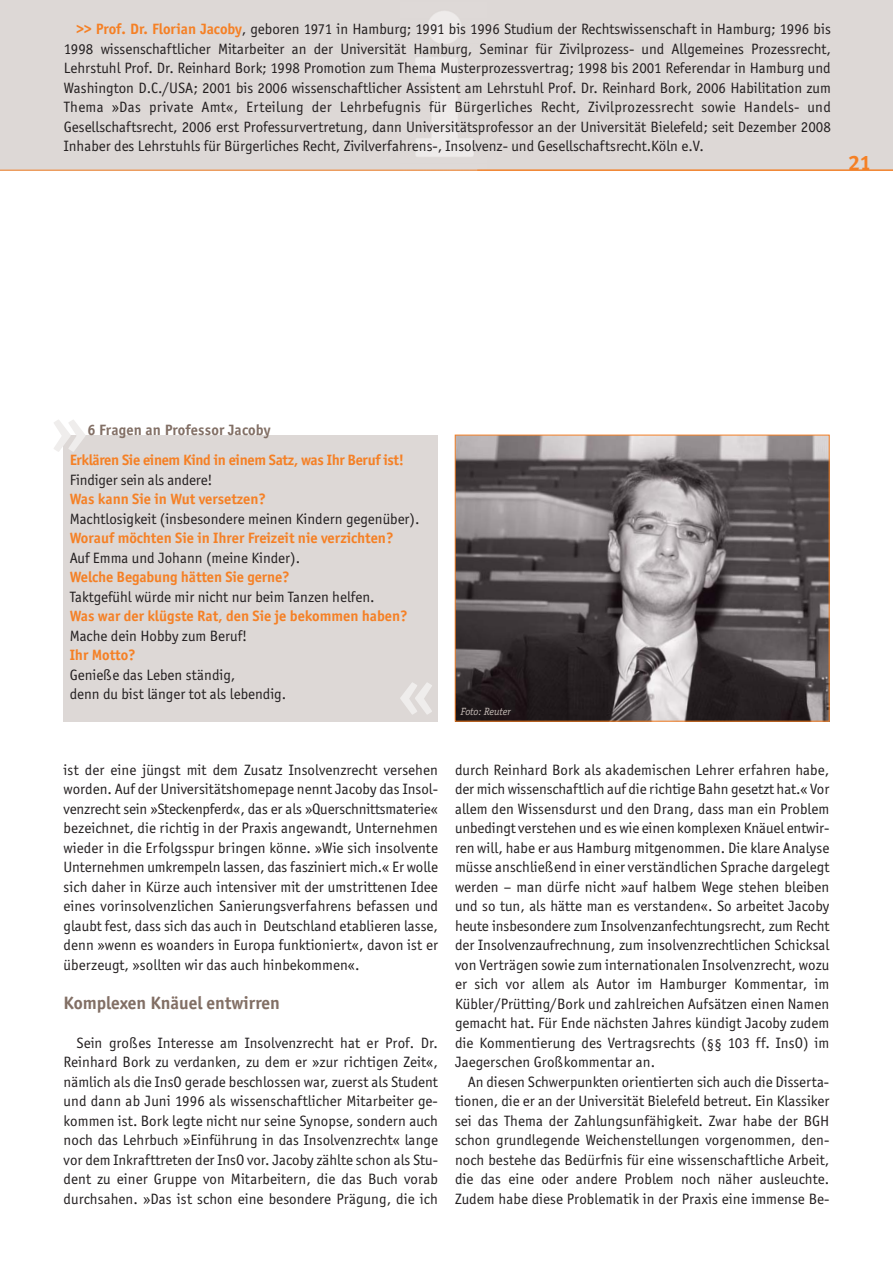
<style>
.page{position:relative;width:893px;height:1263px;background:#fff}
.page>*{position:absolute;margin:0;border:0;box-sizing:border-box;transform-origin:0 0}
.t1{font:700 64.5px "Officina Sans ITC Std";color:#efedec}
.t2{font:21px "Meta Plus Bold Caps";color:#f58025}
.t3{font:700 18px "Officina Sans ITC Std";color:#826f65}
.t4{font:15px/19.5px "Officina Sans ITC Std";color:#231f20;text-align:justify}
.t5{font:700 15px "Officina Sans ITC Std";letter-spacing:-.005em;color:#f58025}
.t6{font:700 15px "Officina Sans ITC Std";letter-spacing:.01em;color:#826f65}
.t7{font:italic 10.5px "Officina Ser ITC Std";color:#c2b8b3}
.s1{font-weight:700;color:#f58025}
</style>
<div class="page">
<div style="left:0;top:0;width:892px;height:170px;background:#ddd8d6"></div>
<img style="left:400px;top:11px;width:86px;height:159px">
<img style="left:457px;top:437px;width:370px;height:282px">
<div style="left:455px;top:435px;width:374px;height:286px;border:1px solid #f58025"></div>
<div style="left:63px;top:435px;width:375px;height:286px;background:#ddd8d6"></div>
<hr style="left:0;top:170px;width:892px;height:1px;background:#f58025">
<p class="t4" style="left:64px;top:20px;width:768px;text-indent:13px"><span class="s1">&gt;&gt; Prof. Dr. Florian Jacoby</span>, geboren 1971 in Hamburg; 1991 bis 1996 Studium der Rechtswissenschaft in Hamburg; 1996 bis 1998 wissenschaftlicher Mitarbeiter an der Universität Hamburg, Seminar für Zivilprozess- und Allgemeines Prozessrecht, Lehrstuhl Prof. Dr. Reinhard Bork; 1998 Promotion zum Thema Musterprozessvertrag; 1998 bis 2001 Referendar in Hamburg und Washington D.C./USA; 2001 bis 2006 wissenschaftlicher Assistent am Lehrstuhl Prof. Dr. Reinhard Bork, 2006 Habilitation zum Thema »Das private Amt«, Erteilung der Lehrbefugnis für Bürgerliches Recht, Zivilprozessrecht sowie Handels- und Gesellschaftsrecht, 2006 erst Professurvertretung, dann Universitätsprofessor an der Universität Bielefeld; seit Dezember 2008<br>Inhaber des Lehrstuhls für Bürgerliches Recht, Zivilverfahrens-, Insolvenz- und Gesellschaftsrecht.Köln e.V.</p>
<h2 class="t2" style="left:848px;top:150px;width:24px">21</h2>
<h1 class="t1" style="left:50px;top:399px;width:40px">»</h1>
<p class="t6" style="left:87px;top:423px;width:184px">6 Fragen an Professor Jacoby</p>
<p class="t5" style="left:70px;top:453px;width:336px">Erklären Sie einem Kind in einem Satz, was Ihr Beruf ist!</p>
<p class="t4" style="left:70px;top:471px;width:144px">Findiger sein als andere!</p>
<p class="t5" style="left:70px;top:492px;width:198px">Was kann Sie in Wut versetzen?</p>
<p class="t4" style="left:70px;top:510px;width:351px">Machtlosigkeit (insbesondere meinen Kindern gegenüber).</p>
<p class="t5" style="left:70px;top:531px;width:325px">Worauf möchten Sie in Ihrer Freizeit nie verzichten?</p>
<p class="t4" style="left:70px;top:549px;width:232px">Auf Emma und Johann (meine Kinder).</p>
<p class="t5" style="left:70px;top:570px;width:222px">Welche Begabung hätten Sie gerne?</p>
<p class="t4" style="left:70px;top:588px;width:306px">Taktgefühl würde mir nicht nur beim Tanzen helfen.</p>
<p class="t5" style="left:70px;top:609px;width:339px">Was war der klügste Rat, den Sie je bekommen haben?</p>
<p class="t4" style="left:70px;top:627px;width:179px">Mache dein Hobby zum Beruf!</p>
<p class="t5" style="left:70px;top:648px;width:68px">Ihr Motto?</p>
<p class="t4" style="left:70px;top:666px;width:218px">Genieße das Leben ständig,<br>denn du bist länger tot als lebendig.</p>
<h1 class="t1" style="left:398px;top:662px;width:40px">«</h1>
<p class="t7" style="left:461px;top:707px;width:51px">Foto: Reuter</p>
<p class="t4" style="left:64px;top:760px;width:376px">ist der eine jüngst mit dem Zusatz Insolvenzrecht versehen worden. Auf der Universitätshomepage nennt Jacoby das Insol&shy;venzrecht sein »Steckenpferd«, das er als »Querschnittsmaterie« bezeichnet, die richtig in der Praxis angewandt, Unternehmen wieder in die Erfolgsspur bringen könne. »Wie sich insolvente Unternehmen umkrempeln lassen, das fasziniert mich.« Er wolle sich daher in Kürze auch intensiver mit der umstrittenen Idee eines vorinsolvenzlichen Sanierungsverfahrens befassen und glaubt fest, dass sich das auch in Deutschland etablieren lasse, denn »wenn es woanders in Europa funktioniert«, davon ist er überzeugt, »sollten wir das auch hinbekommen«.</p>
<p class="t3" style="left:64px;top:994px;width:218px">Komplexen Knäuel entwirren</p>
<p class="t4" style="left:64px;top:1033px;width:376px;text-indent:13px">Sein großes Interesse am Insolvenzrecht hat er Prof. Dr.<br>Reinhard Bork zu verdanken, zu dem er »zur richtigen Zeit«, nämlich als die InsO gerade beschlossen war, zuerst als Student und dann ab Juni 1996 als wissenschaftlicher Mitarbeiter ge&shy;kommen ist. Bork legte nicht nur seine Synopse, sondern auch noch das Lehrbuch »Einführung in das Insolvenzrecht« lange vor dem Inkrafttreten der InsO vor. Jacoby zählte schon als Stu&shy;dent zu einer Gruppe von Mitarbeitern, die das Buch vorab durchsahen. »Das ist schon eine besondere Prägung, die ich</p>
<p class="t4" style="left:455px;top:760px;width:376px">durch Reinhard Bork als akademischen Lehrer erfahren habe, der mich wissenschaftlich auf die richtige Bahn gesetzt hat.« Vor allem den Wissensdurst und den Drang, dass man ein Problem unbedingt verstehen und es wie einen komplexen Knäuel entwir&shy;ren will, habe er aus Hamburg mitgenommen. Die klare Analyse müsse anschließend in einer verständlichen Sprache dargelegt werden – man dürfe nicht »auf halbem Wege stehen bleiben und so tun, als hätte man es verstanden«. So arbeitet Jacoby heute insbesondere zum Insolvenzanfechtungsrecht, zum Recht der Insolvenzaufrechnung, zum insolvenzrechtlichen Schicksal von Verträgen sowie zum internationalen Insolvenzrecht, wozu er sich vor allem als Autor im Hamburger Kommentar, im Kübler/Prütting/Bork und zahlreichen Aufsätzen einen Namen gemacht hat. Für Ende nächsten Jahres kündigt Jacoby zudem die Kommentierung des Vertragsrechts (§§ 103 ff. InsO) im Jaegerschen Großkommentar an.</p>
<p class="t4" style="left:455px;top:1072px;width:376px;text-indent:13px">An diesen Schwerpunkten orientierten sich auch die Disserta&shy;tionen, die er an der Universität Bielefeld betreut. Ein Klassiker sei das Thema der Zahlungsunfähigkeit. Zwar habe der BGH schon grundlegende Weichenstellungen vorgenommen, den&shy;noch bestehe das Bedürfnis für eine wissenschaftliche Arbeit, die das eine oder andere Problem noch näher ausleuchte.<br>Zudem habe diese Problematik in der Praxis eine immense Be-</p>
</div>
